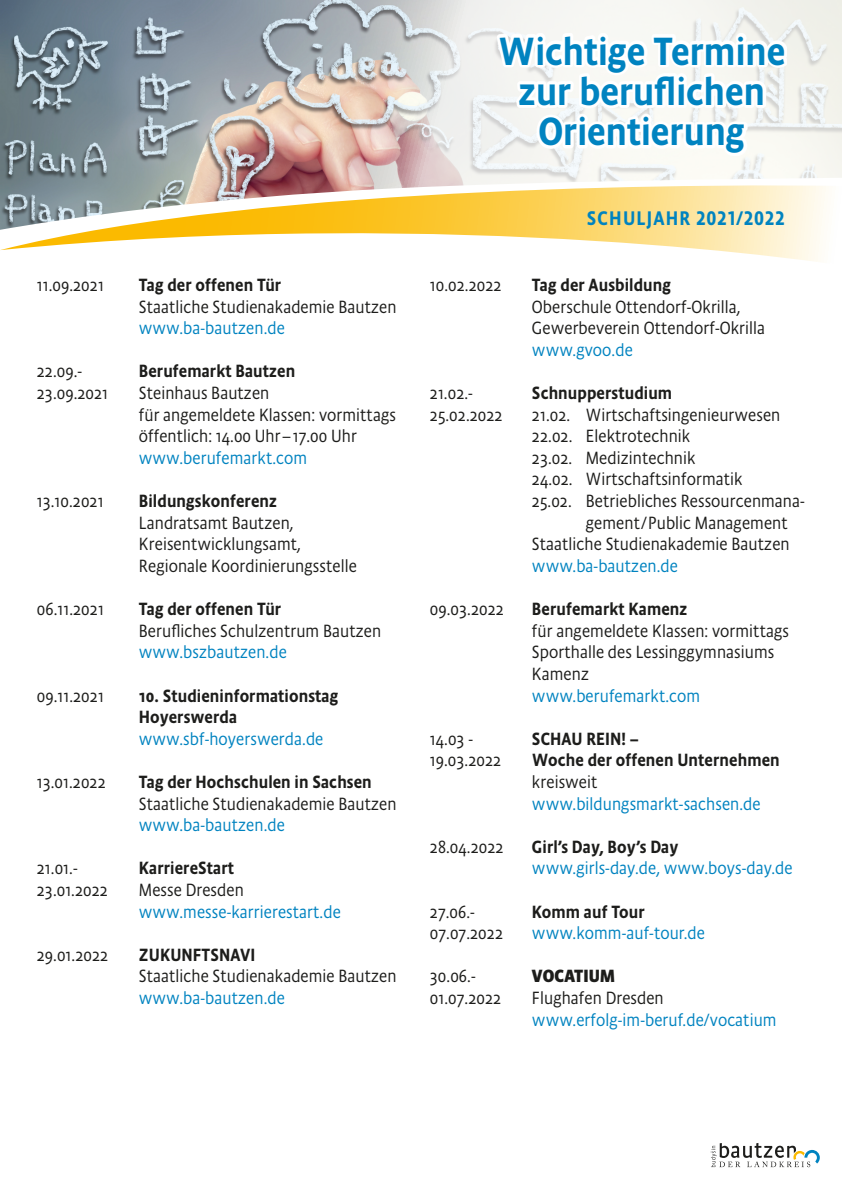
<style>
.page{position:relative;width:842px;height:1191px;background:#fff}
.page>*{position:absolute;margin:0;border:0;box-sizing:border-box;transform-origin:0 0}
.t1{font:500 40px/40px "Absara Sans Head OT";color:#0083c0;text-align:center}
.t2{font:500 20px "Absara Sans Head OT";letter-spacing:.06em;color:#0083c0}
.t3{font:300 18px "Absara Sans Head OT";letter-spacing:.005em;color:#1d1d1b}
.t4{font:300 18px "Absara Sans Head OT";letter-spacing:.005em;color:#0083c0}
.t5{font:500 18px/21.6px "Absara Sans Head OT";letter-spacing:.005em;color:#1d1d1b}
.t6{font:700 18px "Absara Sans Head OT";letter-spacing:.005em;color:#1d1d1b}
</style>
<div class="page">
<svg style="left:711px;top:1143px;width:109px;height:24px"></svg>
<svg style="left:0;top:230px;width:821px;height:32px"></svg>
<img style="left:0;top:0;width:842px;height:230px">
<svg style="left:497px;top:33px;width:290px;height:123px"></svg>
<p class="t3" style="left:37px;top:274px;width:68px">11.09.2021</p>
<p class="t5" style="left:139px;top:274px;width:144px">Tag der offenen Tür</p>
<p class="t3" style="left:139px;top:296px;width:259px">Staatliche Studienakademie Bautzen</p>
<p class="t4" style="left:139px;top:317px;width:148px">www.ba-bautzen.de</p>
<p class="t3" style="left:37px;top:360px;width:47px">22.09.-</p>
<p class="t5" style="left:139px;top:360px;width:158px">Berufemarkt Bautzen</p>
<p class="t3" style="left:37px;top:382px;width:73px">23.09.2021</p>
<p class="t3" style="left:139px;top:382px;width:132px">Steinhaus Bautzen</p>
<p class="t3" style="left:139px;top:404px;width:258px">für angemeldete Klassen: vormittags</p>
<p class="t3" style="left:139px;top:425px;width:220px">öffentlich: 14.00 Uhr–17.00 Uhr</p>
<p class="t4" style="left:139px;top:447px;width:170px">www.berufemarkt.com</p>
<p class="t3" style="left:37px;top:490px;width:68px">13.10.2021</p>
<p class="t5" style="left:139px;top:490px;width:140px">Bildungskonferenz</p>
<p class="t3" style="left:139px;top:512px;width:156px">Landratsamt Bautzen,</p>
<p class="t3" style="left:139px;top:533px;width:164px">Kreisentwicklungsamt,</p>
<p class="t3" style="left:139px;top:555px;width:219px">Regionale Koordinierungsstelle</p>
<p class="t3" style="left:37px;top:598px;width:68px">06.11.2021</p>
<p class="t5" style="left:139px;top:598px;width:144px">Tag der offenen Tür</p>
<p class="t3" style="left:139px;top:620px;width:244px">Berufliches Schulzentrum Bautzen</p>
<p class="t4" style="left:139px;top:641px;width:149px">www.bszbautzen.de</p>
<p class="t3" style="left:37px;top:684px;width:68px">09.11.2021</p>
<p class="t5" style="left:139px;top:684px;width:201px">10. Studieninformationstag<br>Hoyerswerda</p>
<p class="t4" style="left:139px;top:728px;width:186px">www.sbf-hoyerswerda.de</p>
<p class="t3" style="left:37px;top:771px;width:70px">13.01.2022</p>
<p class="t5" style="left:139px;top:771px;width:234px">Tag der Hochschulen in Sachsen</p>
<p class="t3" style="left:139px;top:792px;width:259px">Staatliche Studienakademie Bautzen</p>
<p class="t4" style="left:139px;top:814px;width:148px">www.ba-bautzen.de</p>
<p class="t3" style="left:37px;top:857px;width:42px">21.01.-</p>
<p class="t5" style="left:139px;top:857px;width:97px">KarriereStart</p>
<p class="t3" style="left:37px;top:879px;width:73px">23.01.2022</p>
<p class="t3" style="left:139px;top:879px;width:106px">Messe Dresden</p>
<p class="t4" style="left:139px;top:900px;width:203px">www.messe-karrierestart.de</p>
<p class="t3" style="left:37px;top:944px;width:73px">29.01.2022</p>
<p class="t5" style="left:139px;top:944px;width:118px">ZUKUNFTSNAVI</p>
<p class="t3" style="left:139px;top:965px;width:259px">Staatliche Studienakademie Bautzen</p>
<p class="t4" style="left:139px;top:987px;width:148px">www.ba-bautzen.de</p>
<p class="t1" style="left:498px;top:31px;width:289px">Wichtige Termine</p>
<p class="t1" style="left:519px;top:71px;width:248px">zur beruflichen<br>Orientierung</p>
<p class="t2" style="left:587px;top:206px;width:199px">SCHULJAHR 2021/2022</p>
<p class="t3" style="left:430px;top:274px;width:73px">10.02.2022</p>
<p class="t5" style="left:532px;top:274px;width:141px">Tag der Ausbildung</p>
<p class="t3" style="left:532px;top:296px;width:210px">Oberschule Ottendorf-Okrilla,</p>
<p class="t3" style="left:532px;top:317px;width:235px">Gewerbeverein Ottendorf-Okrilla</p>
<p class="t4" style="left:532px;top:339px;width:102px">www.gvoo.de</p>
<p class="t3" style="left:430px;top:382px;width:45px">21.02.-</p>
<p class="t5" style="left:532px;top:382px;width:142px">Schnupperstudium</p>
<p class="t3" style="left:430px;top:404px;width:74px">25.02.2022</p>
<p class="t3" style="left:532px;top:404px;width:250px">21.02. Wirtschaftsingenieurwesen</p>
<p class="t3" style="left:532px;top:425px;width:160px">22.02. Elektrotechnik</p>
<p class="t3" style="left:532px;top:447px;width:165px">23.02. Medizintechnik</p>
<p class="t3" style="left:532px;top:468px;width:212px">24.02. Wirtschaftsinformatik</p>
<p class="t3" style="left:532px;top:490px;width:274px">25.02. Betriebliches Ressourcenmana-</p>
<p class="t3" style="left:586px;top:512px;width:203px">gement/Public Management</p>
<p class="t3" style="left:532px;top:533px;width:259px">Staatliche Studienakademie Bautzen</p>
<p class="t4" style="left:532px;top:555px;width:148px">www.ba-bautzen.de</p>
<p class="t3" style="left:430px;top:598px;width:75px">09.03.2022</p>
<p class="t5" style="left:532px;top:598px;width:157px">Berufemarkt Kamenz</p>
<p class="t3" style="left:532px;top:620px;width:258px">für angemeldete Klassen: vormittags</p>
<p class="t3" style="left:532px;top:641px;width:244px">Sporthalle des Lessinggymnasiums</p>
<p class="t3" style="left:532px;top:663px;width:59px">Kamenz</p>
<p class="t4" style="left:532px;top:684px;width:170px">www.berufemarkt.com</p>
<p class="t3" style="left:430px;top:728px;width:45px">14.03 -</p>
<p class="t5" style="left:532px;top:728px;width:108px">SCHAU REIN! –</p>
<p class="t3" style="left:430px;top:749px;width:73px">19.03.2022</p>
<p class="t5" style="left:532px;top:749px;width:249px">Woche der offenen Unternehmen</p>
<p class="t3" style="left:532px;top:771px;width:67px">kreisweit</p>
<p class="t4" style="left:532px;top:792px;width:230px">www.bildungsmarkt-sachsen.de</p>
<p class="t3" style="left:430px;top:836px;width:75px">28.04.2022</p>
<p class="t5" style="left:532px;top:836px;width:148px">Girl’s Day, Boy’s Day</p>
<p class="t4" style="left:532px;top:857px;width:262px">www.girls-day.de, www.boys-day.de</p>
<p class="t3" style="left:430px;top:900px;width:47px">27.06.-</p>
<p class="t5" style="left:532px;top:900px;width:114px">Komm auf Tour</p>
<p class="t3" style="left:430px;top:922px;width:75px">07.07.2022</p>
<p class="t4" style="left:532px;top:922px;width:175px">www.komm-auf-tour.de</p>
<p class="t3" style="left:430px;top:965px;width:47px">30.06.-</p>
<p class="t6" style="left:532px;top:965px;width:84px">VOCATIUM</p>
<p class="t3" style="left:430px;top:987px;width:73px">01.07.2022</p>
<p class="t3" style="left:532px;top:987px;width:133px">Flughafen Dresden</p>
<p class="t4" style="left:532px;top:1008px;width:246px">www.erfolg-im-beruf.de/vocatium</p>
</div>
